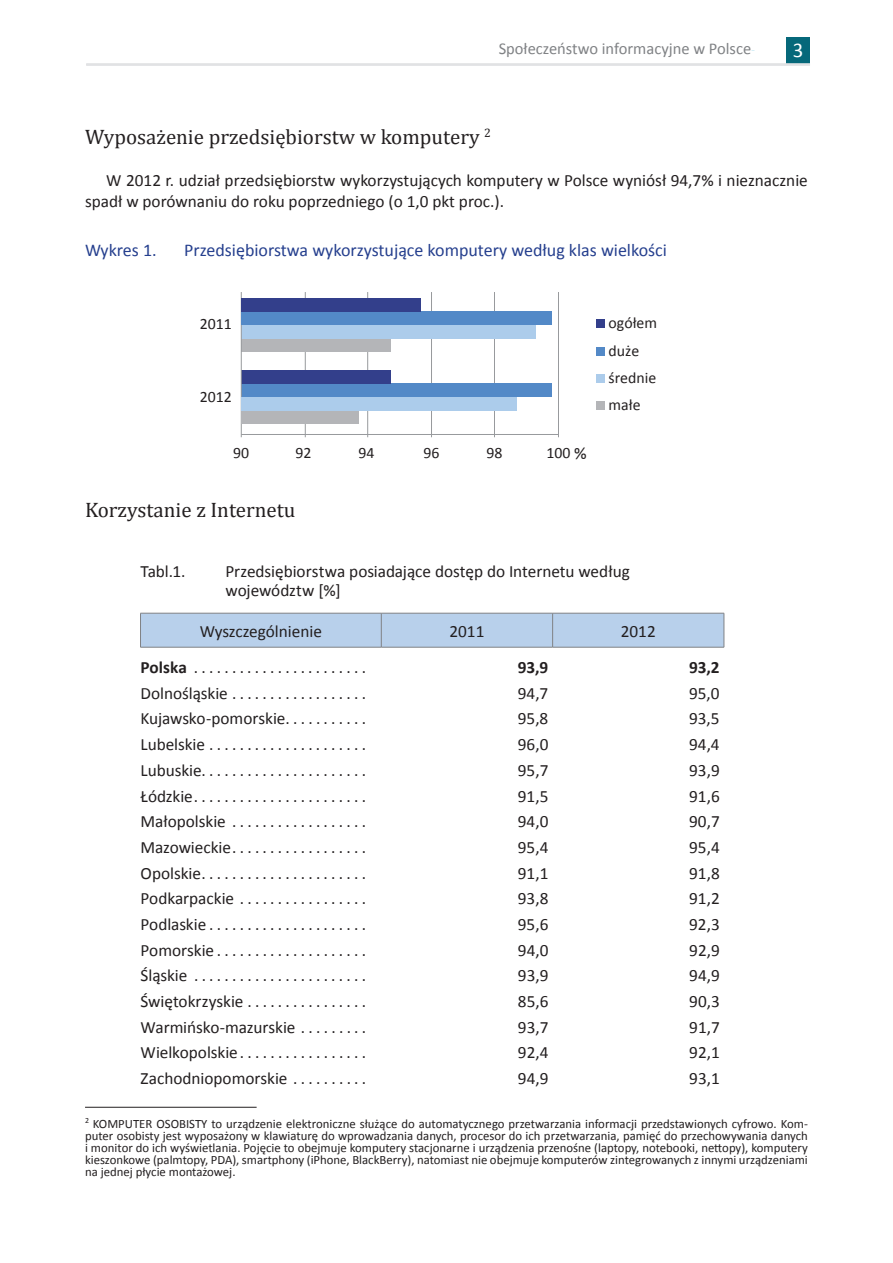
<style>
.page{position:relative;width:893px;height:1263px;background:#fff}
.page>*{position:absolute;margin:0;border:0;box-sizing:border-box;transform-origin:0 0}
.t1{font:21px "Cambria";color:#231f20}
.t2{font:21px "Calibri";color:#fff}
.t3{font:18px "Calibri";color:#253f8e}
.t4{font:17.55px "Calibri";color:#231f20}
.t5{font:17.25px/20.7px "Calibri";color:#231f20}
.t6{font:700 17.25px "Calibri";color:#231f20}
.t7{font:16.5px "Calibri";color:#808285}
.t8{font:15.75px/27.3px "Calibri";color:#231f20}
.t9{font:12.75px/12px "Calibri";color:#231f20;text-align:justify}
.s1{font-weight:700}
</style>
<div class="page">
<div style="left:787px;top:38px;width:23px;height:26px;background:#06687a"></div>
<hr style="left:87px;top:64px;width:723px;height:1px;background:#e1e2e4">
<hr style="left:558px;top:292px;width:1px;height:145px;background:#989a9d">
<hr style="left:494px;top:292px;width:1px;height:145px;background:#989a9d">
<hr style="left:431px;top:292px;width:1px;height:145px;background:#989a9d">
<hr style="left:367px;top:292px;width:1px;height:145px;background:#989a9d">
<hr style="left:305px;top:292px;width:1px;height:145px;background:#989a9d">
<div style="left:241px;top:339px;width:149px;height:13px;background:#b4b5b8"></div>
<div style="left:241px;top:383px;width:311px;height:14px;background:#5389c7"></div>
<div style="left:241px;top:325px;width:295px;height:14px;background:#accceb"></div>
<div style="left:241px;top:370px;width:149px;height:14px;background:#333f8b"></div>
<hr style="left:241px;top:434px;width:317px;height:1px;background:#989a9d">
<hr style="left:241px;top:292px;width:1px;height:145px;background:#989a9d">
<div style="left:596px;top:319px;width:9px;height:9px;background:#333f8b"></div>
<div style="left:596px;top:347px;width:9px;height:9px;background:#5389c7"></div>
<div style="left:596px;top:374px;width:9px;height:9px;background:#accceb"></div>
<div style="left:596px;top:401px;width:9px;height:9px;background:#b4b5b8"></div>
<div style="left:241px;top:312px;width:311px;height:13px;background:#5389c7"></div>
<div style="left:241px;top:298px;width:180px;height:14px;background:#333f8b"></div>
<div style="left:241px;top:410px;width:118px;height:14px;background:#b4b5b8"></div>
<div style="left:241px;top:397px;width:275px;height:13px;background:#accceb"></div>
<div style="left:141px;top:614px;width:583px;height:33px;background:#b8d0eb"></div>
<hr style="left:381px;top:613px;width:1px;height:34px;background:#808285">
<hr style="left:552px;top:613px;width:1px;height:34px;background:#808285">
<hr style="left:140px;top:613px;width:241px;height:1px;background:#808285">
<hr style="left:140px;top:613px;width:1px;height:34px;background:#808285">
<hr style="left:381px;top:613px;width:172px;height:1px;background:#808285">
<hr style="left:553px;top:613px;width:171px;height:1px;background:#808285">
<hr style="left:724px;top:613px;width:1px;height:34px;background:#808285">
<hr style="left:140px;top:647px;width:241px;height:1px;background:#808285">
<hr style="left:381px;top:647px;width:172px;height:1px;background:#808285">
<hr style="left:553px;top:647px;width:171px;height:1px;background:#808285">
<hr style="left:85px;top:1107px;width:172px;height:1px;background:#231f20">
<p class="t7" style="left:499px;top:39px;width:254px">Społeczeństwo informacyjne w Polsce</p>
<p class="t2" style="left:793px;top:37px;width:12px">3</p>
<p class="t1" style="left:85px;top:124px;width:407px">Wyposażenie przedsiębiorstw w komputery <sup>2</sup></p>
<p class="t5" style="left:85px;top:169px;width:724px;text-indent:21px">W 2012 r. udział przedsiębiorstw wykorzystujących komputery w Polsce wyniósł 94,7% i nieznacznie spadł w porównaniu do roku poprzedniego (o 1,0 pkt proc.).</p>
<p class="t3" style="left:85px;top:239px;width:73px">Wykres 1.</p>
<p class="t3" style="left:184px;top:239px;width:484px">Przedsiębiorstwa wykorzystujące komputery według klas wielkości</p>
<p class="t8" style="left:200px;top:309px;width:34px">2011</p>
<p class="t8" style="left:608px;top:309px;width:50px">ogółem duże</p>
<p class="t8" style="left:200px;top:382px;width:34px">2012</p>
<p class="t4" style="left:574px;top:442px;width:14px">%</p>
<p class="t8" style="left:233px;top:438px;width:18px">90</p>
<p class="t8" style="left:296px;top:438px;width:18px">92</p>
<p class="t8" style="left:358px;top:438px;width:18px">94</p>
<p class="t8" style="left:424px;top:438px;width:18px">96</p>
<p class="t8" style="left:486px;top:438px;width:18px">98</p>
<p class="t8" style="left:546px;top:438px;width:26px">100</p>
<p class="t1" style="left:85px;top:497px;width:212px">Korzystanie z Internetu</p>
<p class="t8" style="left:608px;top:363px;width:49px">średnie małe</p>
<p class="t5" style="left:141px;top:560px;width:47px">Tabl.1.</p>
<p class="t5" style="left:226px;top:560px;width:406px;line-height:19.5px">Przedsiębiorstwa posiadające dostęp do Internetu według województw [%]</p>
<p class="t5" style="left:200px;top:620px;width:124px">Wyszczególnienie</p>
<p class="t5" style="left:449px;top:620px;width:36px">2011</p>
<p class="t5" style="left:621px;top:620px;width:36px">2012</p>
<p class="t5" style="left:140px;top:656px;width:227px"><span class="s1">Polska</span> .......................</p>
<p class="t6" style="left:518px;top:657px;width:32px">93,9</p>
<p class="t6" style="left:689px;top:657px;width:32px">93,2</p>
<p class="t5" style="left:140px;top:682px;width:227px">Dolnośląskie..................</p>
<p class="t5" style="left:518px;top:682px;width:32px">94,7</p>
<p class="t5" style="left:689px;top:682px;width:32px">95,0</p>
<p class="t5" style="left:141px;top:707px;width:227px">Kujawsko-pomorskie. . . . . . . . . . .</p>
<p class="t5" style="left:518px;top:707px;width:32px">95,8</p>
<p class="t5" style="left:689px;top:707px;width:32px">93,5</p>
<p class="t5" style="left:141px;top:733px;width:227px">Lubelskie.....................</p>
<p class="t5" style="left:518px;top:733px;width:32px">96,0</p>
<p class="t5" style="left:689px;top:733px;width:32px">94,4</p>
<p class="t5" style="left:141px;top:759px;width:227px">Lubuskie......................</p>
<p class="t5" style="left:518px;top:759px;width:32px">95,7</p>
<p class="t5" style="left:689px;top:759px;width:32px">93,9</p>
<p class="t5" style="left:141px;top:785px;width:227px">Łódzkie.......................</p>
<p class="t5" style="left:518px;top:785px;width:32px">91,5</p>
<p class="t5" style="left:689px;top:785px;width:32px">91,6</p>
<p class="t5" style="left:141px;top:810px;width:227px">Małopolskie ..................</p>
<p class="t5" style="left:518px;top:810px;width:32px">94,0</p>
<p class="t5" style="left:689px;top:810px;width:32px">90,7</p>
<p class="t5" style="left:141px;top:836px;width:227px">Mazowieckie..................</p>
<p class="t5" style="left:518px;top:836px;width:32px">95,4</p>
<p class="t5" style="left:689px;top:836px;width:32px">95,4</p>
<p class="t5" style="left:141px;top:862px;width:227px">Opolskie......................</p>
<p class="t5" style="left:518px;top:862px;width:32px">91,1</p>
<p class="t5" style="left:689px;top:862px;width:32px">91,8</p>
<p class="t5" style="left:141px;top:887px;width:227px">Podkarpackie .................</p>
<p class="t5" style="left:518px;top:887px;width:32px">93,8</p>
<p class="t5" style="left:689px;top:887px;width:32px">91,2</p>
<p class="t5" style="left:141px;top:913px;width:227px">Podlaskie.....................</p>
<p class="t5" style="left:518px;top:913px;width:32px">95,6</p>
<p class="t5" style="left:689px;top:913px;width:32px">92,3</p>
<p class="t5" style="left:141px;top:939px;width:227px">Pomorskie....................</p>
<p class="t5" style="left:518px;top:939px;width:32px">94,0</p>
<p class="t5" style="left:689px;top:939px;width:32px">92,9</p>
<p class="t5" style="left:141px;top:964px;width:227px">Śląskie .......................</p>
<p class="t5" style="left:518px;top:964px;width:32px">93,9</p>
<p class="t5" style="left:689px;top:964px;width:32px">94,9</p>
<p class="t5" style="left:141px;top:990px;width:227px">Świętokrzyskie................</p>
<p class="t5" style="left:518px;top:990px;width:32px">85,6</p>
<p class="t5" style="left:689px;top:990px;width:32px">90,3</p>
<p class="t5" style="left:141px;top:1016px;width:227px">Warmińsko-mazurskie . . . . . . . . .</p>
<p class="t5" style="left:518px;top:1016px;width:32px">93,7</p>
<p class="t5" style="left:689px;top:1016px;width:32px">91,7</p>
<p class="t5" style="left:141px;top:1041px;width:227px">Wielkopolskie.................</p>
<p class="t5" style="left:518px;top:1041px;width:32px">92,4</p>
<p class="t5" style="left:689px;top:1041px;width:32px">92,1</p>
<p class="t5" style="left:141px;top:1067px;width:227px">Zachodniopomorskie . . . . . . . . . .</p>
<p class="t5" style="left:518px;top:1067px;width:32px">94,9</p>
<p class="t5" style="left:689px;top:1067px;width:32px">93,1</p>
<p class="t9" style="left:85px;top:1117px;width:724px"><sup>2</sup> KOMPUTER OSOBISTY to urządzenie elektroniczne służące do automatycznego przetwarzania informacji przedstawionych cyfrowo. Kom&shy;puter osobisty jest wyposażony w klawiaturę do wprowadzania danych, procesor do ich przetwarzania, pamięć do przechowywania danych i monitor do ich wyświetlania. Pojęcie to obejmuje komputery stacjonarne i urządzenia przenośne (laptopy, notebooki, nettopy), komputery kieszonkowe (palmtopy, PDA), smartphony (iPhone, BlackBerry), natomiast nie obejmuje komputerów zintegrowanych z innymi urządzeniami na jednej płycie montażowej.</p>
</div>
